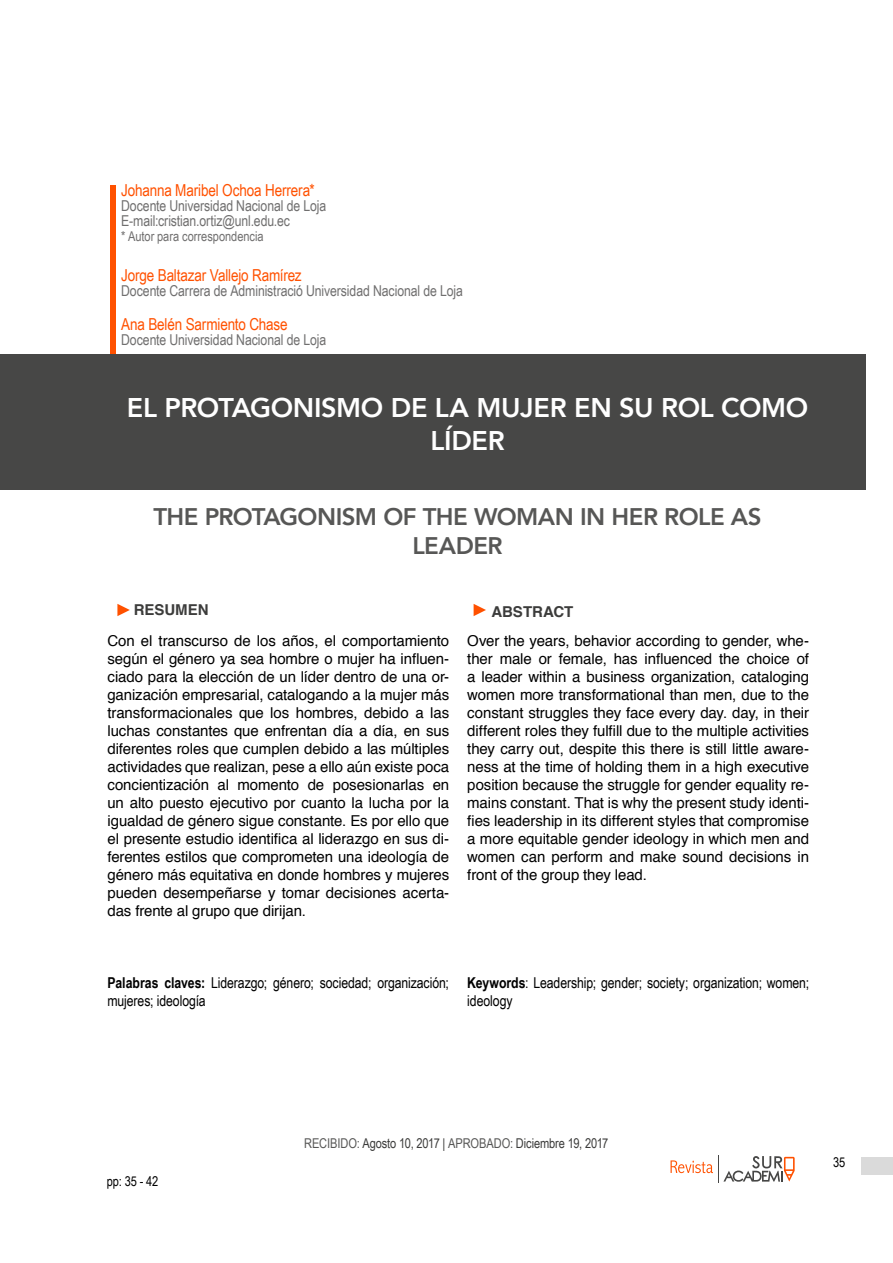
<style>
.page{position:relative;width:893px;height:1263px;background:#fff}
.page>*{position:absolute;margin:0;border:0;box-sizing:border-box;transform-origin:0 0}
.t1{font:800 27px/32.4px "Avenir";letter-spacing:-.015em;color:#fff;text-align:center}
.t2{font:800 24px/28.8px "Avenir";letter-spacing:-.02em;color:#575756;text-align:center}
.t3{font:16.5px "Arial Narrow";letter-spacing:-.01em;color:#ff5100}
.t4{font:15px/18px "Helvetica";letter-spacing:-.005em;color:#000;text-align:justify}
.t5{font:15px/15px "Arial Narrow";letter-spacing:-.01em;color:#706f6f}
.t6{font:15px/18px "Arial Narrow";letter-spacing:-.005em;color:#000}
.t7{font:700 15px "Helvetica";color:#3c3c3b}
.t8{font:13.5px "Arial Narrow";letter-spacing:-.01em;color:#3c3c3b}
.t9{font:13.5px "Arial Narrow";letter-spacing:-.005em;color:#706f6f}
.t10{font:13.5px "Arial Narrow";letter-spacing:-.01em;color:#000}
.s1{font-weight:700}
.s2{color:#575756}
</style>
<div class="page">
<div style="left:861px;top:1157px;width:32px;height:18px;background:#dadada"></div>
<svg style="left:670px;top:1160px;width:43px;height:13px"></svg>
<svg style="left:723px;top:1156px;width:72px;height:26px"></svg>
<div style="left:0;top:354px;width:866px;height:135px;background:#474746"></div>
<div style="left:111px;top:185px;width:5px;height:168px;background:#ff5100"></div>
<svg style="left:117px;top:604px;width:13px;height:12px"></svg>
<svg style="left:474px;top:604px;width:12px;height:12px"></svg>
<p class="t3" style="left:121px;top:178px;width:195px">Johanna Maribel Ochoa Herrera*</p>
<p class="t5" style="left:121px;top:198px;width:207px">Docente Universidad Nacional de Loja<br>E-mail:cristian.ortiz@unl.edu.ec</p>
<p class="t9" style="left:121px;top:226px;width:144px">* Autor para correspondencia</p>
<p class="t3" style="left:121px;top:263px;width:182px">Jorge Baltazar Vallejo Ramírez</p>
<p class="t5" style="left:121px;top:282px;width:343px">Docente Carrera de Administració Universidad Nacional de Loja</p>
<p class="t3" style="left:121px;top:313px;width:168px">Ana Belén Sarmiento Chase</p>
<p class="t5" style="left:121px;top:332px;width:207px">Docente Universidad Nacional de Loja</p>
<h1 class="t1" style="left:127px;top:392px;width:683px">EL PROTAGONISMO DE LA MUJER EN SU ROL COMO<br>LÍDER</h1>
<h2 class="t2" style="left:153px;top:502px;width:610px">THE PROTAGONISM OF THE WOMAN IN HER ROLE AS<br>LEADER</h2>
<p class="t7" style="left:134px;top:597px;width:76px">RESUMEN</p>
<p class="t7" style="left:491px;top:599px;width:83px">ABSTRACT</p>
<p class="t4" style="left:107px;top:632px;width:343px">Con el transcurso de los años, el comportamiento según el género ya sea hombre o mujer ha influen&shy;ciado para la elección de un líder dentro de una or&shy;ganización empresarial, catalogando a la mujer más transformacionales que los hombres, debido a las luchas constantes que enfrentan día a día, en sus diferentes roles que cumplen debido a las múltiples actividades que realizan, pese a ello aún existe poca concientización al momento de posesionarlas en un alto puesto ejecutivo por cuanto la lucha por la igualdad de género sigue constante. Es por ello que el presente estudio identifica al liderazgo en sus di&shy;ferentes estilos que comprometen una ideología de género más equitativa en donde hombres y mujeres pueden desempeñarse y tomar decisiones acerta&shy;das frente al grupo que dirijan.</p>
<p class="t4" style="left:467px;top:632px;width:343px">Over the years, behavior according to gender, whe&shy;ther male or female, has influenced the choice of a leader within a business organization, cataloging women more transformational than men, due to the constant struggles they face every day. day, in their different roles they fulfill due to the multiple activities they carry out, despite this there is still little aware&shy;ness at the time of holding them in a high executive position because the struggle for gender equality re&shy;mains constant. That is why the present study identi&shy;fies leadership in its different styles that compromise a more equitable gender ideology in which men and women can perform and make sound decisions in front of the group they lead.</p>
<p class="t6" style="left:107px;top:973px;width:343px"><span class="s1">Palabras claves:</span> Liderazgo; género; sociedad; organización; mujeres; ideología</p>
<p class="t6" style="left:467px;top:973px;width:343px"><span class="s1">Keywords</span>: Leadership; gender; society; organization; women; ideology</p>
<p class="t10" style="left:107px;top:1172px;width:53px">pp: 35 - 42</p>
<p class="t8" style="left:304px;top:1134px;width:306px"><span class="s2">RECIBIDO:</span> Agosto 10, 2017 | <span class="s2">APROBADO:</span> Diciembre 19, 2017</p>
<p class="t10" style="left:833px;top:1153px;width:14px">35</p>
</div>
